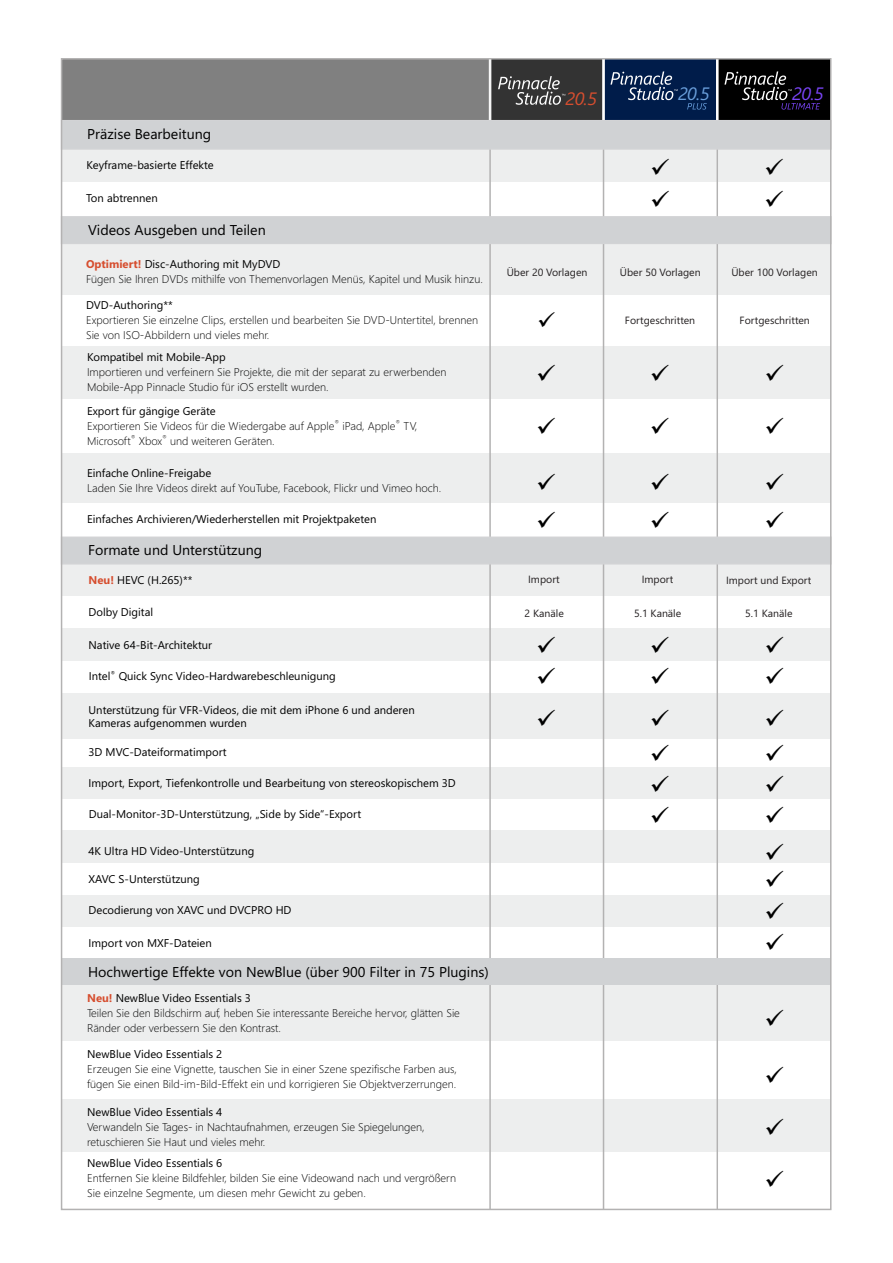
<style>
.page{position:relative;width:893px;height:1263px;background:#fff}
.page>*{position:absolute;margin:0;border:0;box-sizing:border-box;transform-origin:0 0}
.t1{font:25.2px/31.8px "Wingdings";color:#000;text-align:justify}
.t2{font:italic 17.85px "Segoe UI";color:#d64e2f}
.t3{font:italic 17.85px "Segoe UI";color:#699edb}
.t4{font:italic 17.85px "Segoe UI";color:#7944f5}
.t5{font:14.25px "Segoe UI";color:#000}
.t6{font:300 11.25px/15px "Segoe UI";color:#000}
.t7{font:11.25px/13.5px "Segoe UI";color:#000}
.t8{font:10.5px "Segoe UI";color:#231f20}
.t9{font:300 5.7px "Segoe UI";color:#000}
.t10{font:5.7px "Segoe UI";color:#000}
.s1{font-weight:700;color:#d64e2f}
.s2{font-weight:400}
</style>
<div class="page">
<div style="left:62px;top:105px;width:769px;height:1104px;background:#edeeee"></div>
<div style="left:62px;top:1152px;width:769px;height:57px;background:#fff"></div>
<div style="left:62px;top:183px;width:769px;height:33px;background:#fff"></div>
<div style="left:62px;top:503px;width:769px;height:51px;background:#fff"></div>
<div style="left:62px;top:295px;width:769px;height:51px;background:#fff"></div>
<div style="left:62px;top:596px;width:769px;height:31px;background:#fff"></div>
<div style="left:62px;top:661px;width:769px;height:31px;background:#fff"></div>
<div style="left:62px;top:739px;width:769px;height:27px;background:#fff"></div>
<div style="left:62px;top:799px;width:769px;height:31px;background:#fff"></div>
<div style="left:62px;top:863px;width:769px;height:31px;background:#fff"></div>
<div style="left:62px;top:927px;width:769px;height:52px;background:#fff"></div>
<div style="left:62px;top:1041px;width:769px;height:58px;background:#fff"></div>
<div style="left:62px;top:400px;width:769px;height:53px;background:#fff"></div>
<hr style="left:489px;top:123px;width:2px;height:1086px;background:#b3b2b2">
<hr style="left:603px;top:123px;width:1px;height:1086px;background:#b3b2b2">
<hr style="left:717px;top:136px;width:1px;height:1073px;background:#b3b2b2">
<svg style="left:60px;top:536px;width:772px;height:29px"></svg>
<div style="left:62px;top:959px;width:769px;height:26px;background:#d0d2d4"></div>
<svg style="left:60px;top:215px;width:772px;height:30px"></svg>
<svg style="left:60px;top:58px;width:772px;height:92px"></svg>
<p class="t5" style="left:87px;top:129px;width:125px">Präzise Bearbeitung</p>
<p class="t7" style="left:86px;top:160px;width:129px">Keyframe-basierte Effekte</p>
<p class="t7" style="left:86px;top:193px;width:73px">Ton abtrennen</p>
<p class="t5" style="left:88px;top:224px;width:179px">Videos Ausgeben und Teilen</p>
<h2 class="t2" style="left:565px;top:92px;width:33px">20.5</h2>
<h2 class="t3" style="left:678px;top:87px;width:33px">20.5</h2>
<h2 class="t4" style="left:792px;top:87px;width:33px">20.5</h2>
<p class="t6" style="left:86px;top:257px;width:398px"><span class="s1">Optimiert!</span> <span class="s2">Disc-Authoring mit MyDVD<br></span>Fügen Sie Ihren DVDs mithilfe von Themenvorlagen Menüs, Kapitel und Musik hinzu.</p>
<p class="t8" style="left:507px;top:268px;width:82px">Über 20 Vorlagen</p>
<p class="t8" style="left:620px;top:268px;width:82px">Über 50 Vorlagen</p>
<p class="t8" style="left:731px;top:268px;width:88px">Über 100 Vorlagen</p>
<p class="t7" style="left:86px;top:299px;width:88px">DVD-Authoring**</p>
<p class="t6" style="left:86px;top:313px;width:394px">Exportieren Sie einzelne Clips, erstellen und bearbeiten Sie DVD-Untertitel, brennen<br>Sie von ISO-Abbildern und vieles mehr.</p>
<p class="t8" style="left:625px;top:316px;width:72px">Fortgeschritten</p>
<p class="t8" style="left:740px;top:316px;width:72px">Fortgeschritten</p>
<p class="t7" style="left:87px;top:352px;width:140px">Kompatibel mit Mobile-App</p>
<p class="t6" style="left:87px;top:366px;width:361px">Importieren und verfeinern Sie Projekte, die mit der separat zu erwerbenden<br>Mobile-App Pinnacle Studio für iOS erstellt wurden.</p>
<p class="t7" style="left:87px;top:405px;width:130px">Export für gängige Geräte</p>
<p class="t9" style="left:335px;top:420px;width:6px">®</p>
<p class="t9" style="left:396px;top:420px;width:6px">®</p>
<p class="t6" style="left:87px;top:419px;width:332px">Exportieren Sie Videos für die Wiedergabe auf Apple iPad, Apple TV,</p>
<p class="t9" style="left:131px;top:435px;width:6px">®</p>
<p class="t9" style="left:162px;top:435px;width:6px">®</p>
<p class="t6" style="left:87px;top:434px;width:189px">Microsoft Xbox und weiteren Geräten.</p>
<p class="t7" style="left:87px;top:467px;width:126px">Einfache Online-Freigabe</p>
<p class="t6" style="left:87px;top:482px;width:356px">Laden Sie Ihre Videos direkt auf YouTube, Facebook, Flickr und Vimeo hoch.</p>
<p class="t7" style="left:87px;top:513px;width:291px">Einfaches Archivieren/Wiederherstellen mit Projektpaketen</p>
<p class="t5" style="left:88px;top:545px;width:176px">Formate und Unterstützung</p>
<p class="t7" style="left:89px;top:574px;width:105px"><span class="s1">Neu!</span> HEVC (H.265)**</p>
<p class="t7" style="left:89px;top:606px;width:66px">Dolby Digital</p>
<p class="t7" style="left:89px;top:639px;width:125px">Native 64-Bit-Architektur</p>
<p class="t10" style="left:111px;top:671px;width:7px">®</p>
<p class="t7" style="left:89px;top:670px;width:248px">Intel Quick Sync Video-Hardwarebeschleunigung</p>
<p class="t7" style="left:89px;top:704px;width:328px">Unterstützung für VFR-Videos, die mit dem iPhone 6 und anderen<br>Kameras aufgenommen wurden</p>
<p class="t7" style="left:89px;top:746px;width:140px">3D MVC-Dateiformatimport</p>
<p class="t7" style="left:89px;top:777px;width:369px">Import, Export, Tiefenkontrolle und Bearbeitung von stereoskopischem 3D</p>
<p class="t7" style="left:89px;top:808px;width:274px">Dual-Monitor-3D-Unterstützung, „Side by Side“-Export</p>
<p class="t7" style="left:89px;top:845px;width:167px">4K Ultra HD Video-Unterstützung</p>
<p class="t7" style="left:89px;top:874px;width:113px">XAVC S-Unterstützung</p>
<p class="t7" style="left:89px;top:904px;width:204px">Decodierung von XAVC und DVCPRO HD</p>
<p class="t7" style="left:89px;top:937px;width:125px">Import von MXF-Dateien</p>
<p class="t5" style="left:88px;top:966px;width:402px">Hochwertige Effekte von NewBlue (über 900 Filter in 75 Plugins)</p>
<p class="t6" style="left:87px;top:991px;width:374px"><span class="s1">Neu!</span> <span class="s2">NewBlue Video Essentials 3<br></span>Teilen Sie den Bildschirm auf, heben Sie interessante Bereiche hervor, glätten Sie<br>Ränder oder verbessern Sie den Kontrast.</p>
<p class="t7" style="left:87px;top:1048px;width:137px">NewBlue Video Essentials 2</p>
<p class="t6" style="left:87px;top:1062px;width:371px">Erzeugen Sie eine Vignette, tauschen Sie in einer Szene spezifische Farben aus, fügen Sie einen Bild-im-Bild-Effekt ein und korrigieren Sie Objektverzerrungen.</p>
<p class="t7" style="left:87px;top:1106px;width:137px">NewBlue Video Essentials 4</p>
<p class="t6" style="left:87px;top:1120px;width:339px">Verwandeln Sie Tages- in Nachtaufnahmen, erzeugen Sie Spiegelungen, retuschieren Sie Haut und vieles mehr.</p>
<p class="t7" style="left:87px;top:1157px;width:137px">NewBlue Video Essentials 6</p>
<p class="t6" style="left:87px;top:1171px;width:370px">Entfernen Sie kleine Bildfehler, bilden Sie eine Videowand nach und vergrößern<br>Sie einzelne Segmente, um diesen mehr Gewicht zu geben.</p>
<p class="t8" style="left:528px;top:576px;width:33px">Import</p>
<p class="t8" style="left:642px;top:576px;width:33px">Import</p>
<p class="t8" style="left:726px;top:576px;width:87px">Import und Export</p>
<p class="t8" style="left:525px;top:609px;width:41px">2 Kanäle</p>
<p class="t8" style="left:634px;top:609px;width:49px">5.1 Kanäle</p>
<p class="t8" style="left:745px;top:609px;width:49px">5.1 Kanäle</p>
<h1 class="t1" style="left:764px;top:867px;width:21px">✓ ✓ ✓</h1>
<h1 class="t1" style="left:764px;top:1053px;width:21px;line-height:52.1px">✓ ✓ ✓</h1>
</div>
